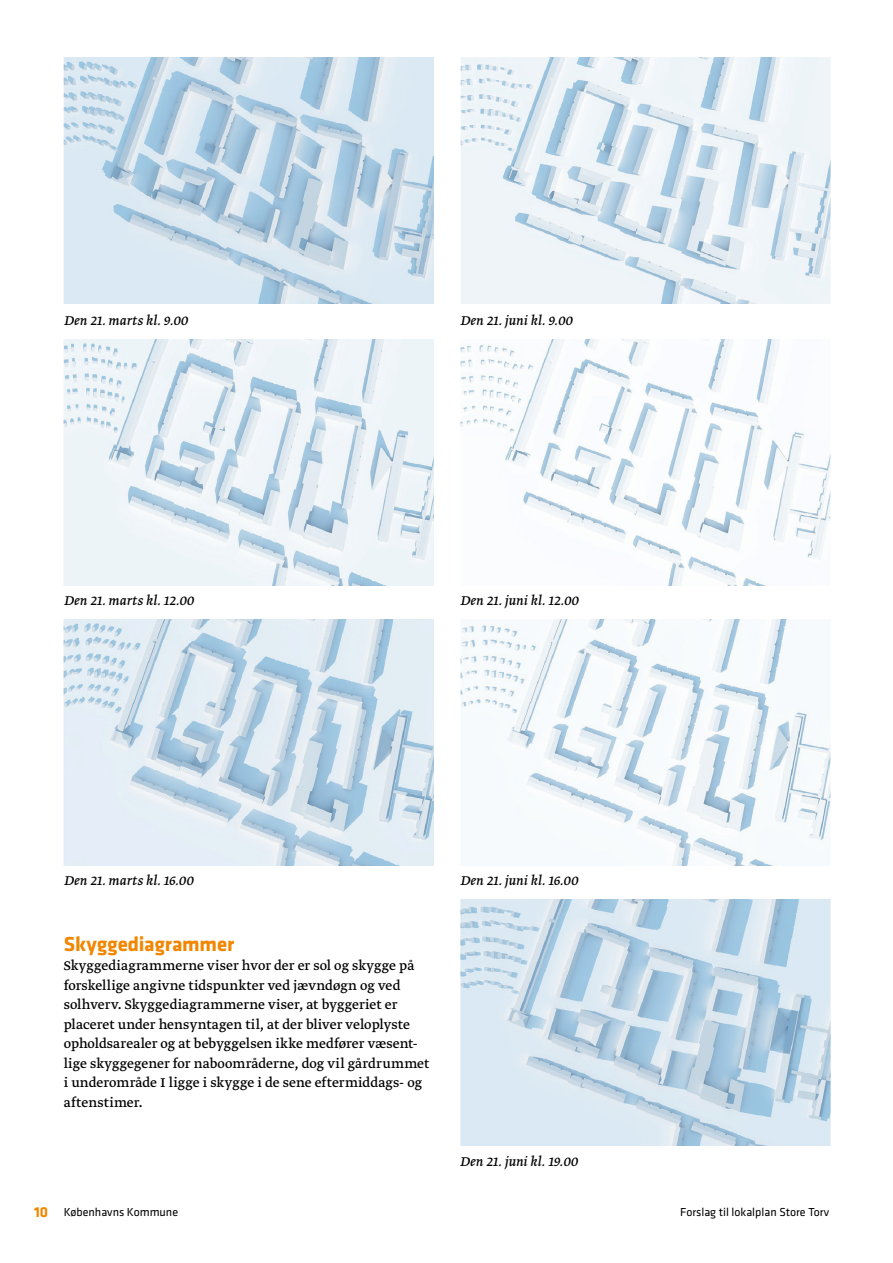
<style>
.page{position:relative;width:893px;height:1263px;background:#fff}
.page>*{position:absolute;margin:0;border:0;box-sizing:border-box;transform-origin:0 0}
.t1{font:700 21px "Klavika";letter-spacing:-.005em;color:#f18700}
.t2{font:15px/19.5px "Greta Text";color:#000}
.t3{font:italic 15px "Greta Text";letter-spacing:.005em;color:#000}
.t4{font:12px "Klavika";color:#000}
.s1{font-weight:700;font-size:15px;color:#f18700}
</style>
<div class="page">
<img style="left:460px;top:57px;width:370px;height:247px">
<img style="left:64px;top:57px;width:370px;height:247px">
<img style="left:460px;top:619px;width:370px;height:247px">
<img style="left:64px;top:619px;width:370px;height:247px">
<img style="left:460px;top:339px;width:370px;height:247px">
<img style="left:64px;top:339px;width:370px;height:247px">
<img style="left:460px;top:899px;width:370px;height:247px">
<p class="t3" style="left:64px;top:314px;width:126px">Den 21. marts kl. 9.00</p>
<p class="t3" style="left:460px;top:314px;width:114px">Den 21. juni kl. 9.00</p>
<p class="t3" style="left:64px;top:594px;width:132px">Den 21. marts kl. 12.00</p>
<p class="t3" style="left:460px;top:594px;width:120px">Den 21. juni kl. 12.00</p>
<p class="t3" style="left:64px;top:874px;width:131px">Den 21. marts kl. 16.00</p>
<p class="t3" style="left:460px;top:874px;width:119px">Den 21. juni kl. 16.00</p>
<h1 class="t1" style="left:64px;top:935px;width:172px">Skyggediagrammer</h1>
<p class="t2" style="left:64px;top:957px;width:367px">Skyggediagrammerne viser hvor der er sol og skygge på forskellige angivne tidspunkter ved jævndøgn og ved solhverv. Skyggediagrammerne viser, at byggeriet er placeret under hensyntagen til, at der bliver veloplyste opholdsarealer og at bebyggelsen ikke medfører væsent&shy;lige skyggegener for naboområderne, dog vil gårdrummet i underområde I ligge i skygge i de sene eftermiddags- og aftenstimer.</p>
<p class="t3" style="left:460px;top:1155px;width:119px">Den 21. juni kl. 19.00</p>
<p class="t4" style="left:34px;top:1207px;width:146px"><span class="s1">10</span> Københavns Kommune</p>
<p class="t4" style="left:680px;top:1207px;width:150px">Forslag til lokalplan Store Torv</p>
</div>
